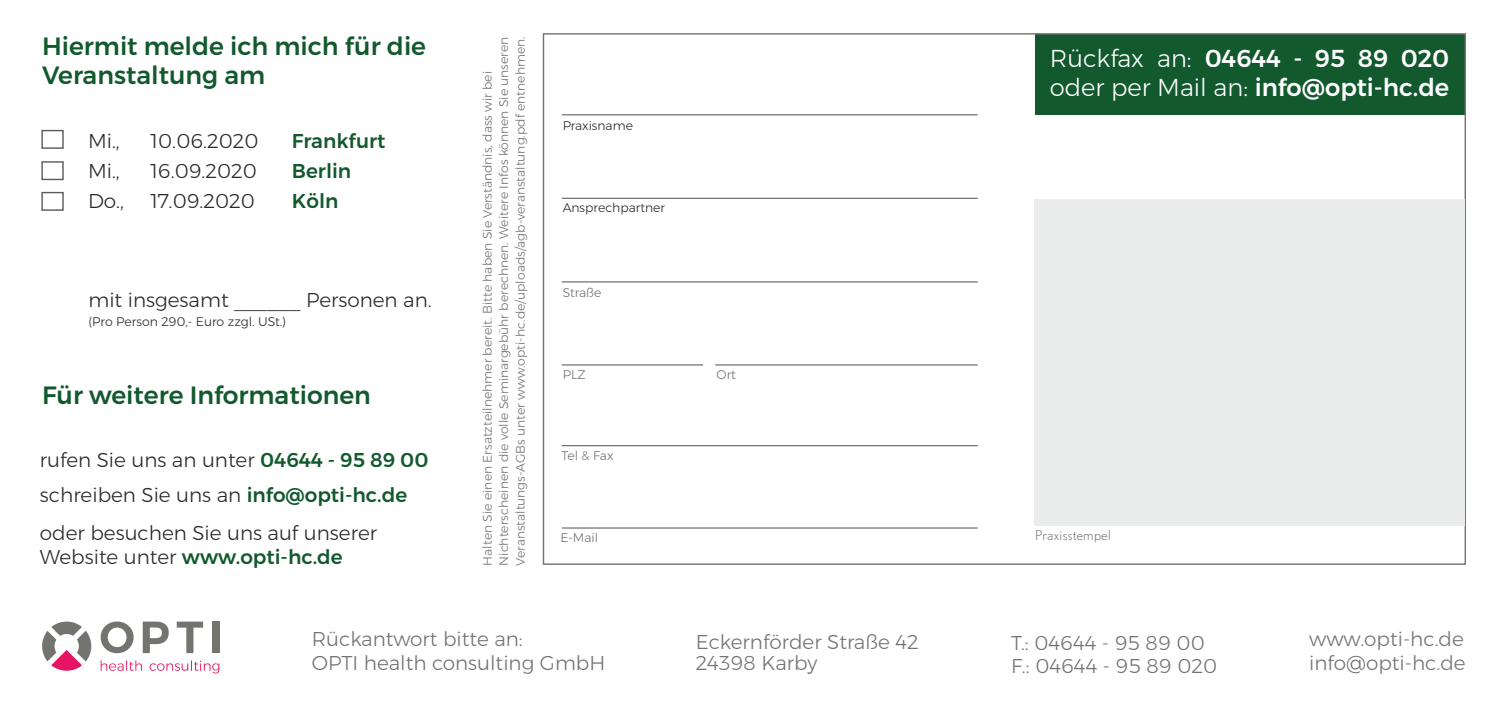
<style>
.page{position:relative;width:1503px;height:709px;background:#fff}
.page>*{position:absolute;margin:0;border:0;box-sizing:border-box;transform-origin:0 0}
.t1{font:500 25px/29.2px "Montserrat";color:#12592e}
.t2{font:500 24.5px/28.8px "Montserrat";color:#fff}
.t3{font:300 20px/34.5px "Montserrat";color:#2b2929}
.t4{font:300 20px/23.5px "Montserrat";color:#737370}
.t5{font:500 20px "Montserrat";color:#12592e}
.t6{font:300 12.5px/16.5px "Montserrat";color:#737370}
.t7{font:300 12.5px "Montserrat";color:#2b2929}
.t8{font:300 12.5px "DTL Nobel T";color:#737370}
.s1{font-weight:500;color:#12592e}
.s2{font-weight:300}
</style>
<div class="page">
<svg style="left:41px;top:129px;width:23px;height:20px"></svg>
<svg style="left:41px;top:161px;width:23px;height:20px"></svg>
<svg style="left:41px;top:191px;width:23px;height:20px"></svg>
<div style="left:1034px;top:35px;width:430px;height:80px;background:#12592e"></div>
<hr style="left:562px;top:114px;width:415px;height:1px;background:#737370">
<hr style="left:562px;top:198px;width:415px;height:1px;background:#737370">
<hr style="left:562px;top:445px;width:415px;height:1px;background:#737370">
<hr style="left:562px;top:527px;width:415px;height:1px;background:#737370">
<div style="left:1034px;top:200px;width:430px;height:326px;background:#ebeded"></div>
<hr style="left:562px;top:281px;width:415px;height:1px;background:#737370">
<hr style="left:715px;top:364px;width:262px;height:1px;background:#737370">
<hr style="left:562px;top:364px;width:141px;height:1px;background:#737370">
<svg style="left:101px;top:660px;width:118px;height:13px"></svg>
<svg style="left:101px;top:621px;width:33px;height:32px"></svg>
<svg style="left:143px;top:621px;width:26px;height:32px"></svg>
<svg style="left:177px;top:621px;width:26px;height:32px"></svg>
<div style="left:212px;top:621px;width:7px;height:32px;background:#737370"></div>
<svg style="left:42px;top:621px;width:49px;height:49px"></svg>
<h1 class="t1" style="left:42px;top:31px;width:385px">Hiermit melde ich mich für die<br>Veranstaltung am</h1>
<h3 class="t3" style="left:88px;top:123px;width:33px">Mi.,</h3>
<h3 class="t3" style="left:151px;top:123px;width:109px">10.06.2020</h3>
<h3 class="t5" style="left:292px;top:128px;width:95px">Frankfurt</h3>
<h3 class="t3" style="left:88px;top:153px;width:33px">Mi.,</h3>
<h3 class="t3" style="left:151px;top:153px;width:108px">16.09.2020</h3>
<h3 class="t5" style="left:292px;top:159px;width:61px">Berlin</h3>
<h3 class="t3" style="left:88px;top:184px;width:37px">Do.,</h3>
<h3 class="t3" style="left:151px;top:184px;width:106px">17.09.2020</h3>
<h3 class="t5" style="left:292px;top:189px;width:48px">Köln</h3>
<h3 class="t3" style="left:88px;top:282px;width:345px">mit insgesamt ______ Personen an.</h3>
<p class="t7" style="left:88px;top:314px;width:199px">(Pro Person 290,- Euro zzgl. USt.)</p>
<h1 class="t1" style="left:42px;top:380px;width:330px">Für weitere Informationen</h1>
<h3 class="t3" style="left:40px;top:442px;width:390px">rufen Sie uns an unter <span class="s1">04644 - 95 89 00 </span>schreiben Sie uns an <span class="s1">info@opti-hc.de</span></h3>
<h3 class="t3" style="left:40px;top:521px;width:339px;line-height:23.5px">oder besuchen Sie uns auf unserer<br>Website unter <span class="s1">www.opti-hc.de</span></h3>
<p class="t6" style="left:479px;top:565px;width:530px;rotate:-90deg">Halten Sie einen Ersatzteilnehmer bereit. Bitte haben Sie Verständnis, dass wir bei<br>Nichterscheinen die volle Seminargebühr berechnen. Weitere Infos können Sie unseren<br>Veranstaltungs-AGBs unter www.opti-hc.de/uploads/agb-veranstaltung.pdf entnehmen.</p>
<p class="t7" style="left:562px;top:117px;width:72px">Praxisname</p>
<p class="t7" style="left:562px;top:200px;width:104px">Ansprechpartner</p>
<p class="t6" style="left:562px;top:284px;width:40px">Straße</p>
<p class="t6" style="left:563px;top:366px;width:24px">PLZ</p>
<p class="t6" style="left:716px;top:366px;width:21px">Ort</p>
<p class="t6" style="left:561px;top:447px;width:53px">Tel &amp; Fax</p>
<p class="t6" style="left:560px;top:529px;width:39px">E-Mail</p>
<h2 class="t2" style="left:1049px;top:44px;width:401px"><span class="s2">Rückfax an:</span> 04644 - 95 89 020 <span class="s2">oder per Mail an:</span> info@opti-hc.de</h2>
<p class="t8" style="left:1034px;top:530px;width:78px">Praxisstempel</p>
<h3 class="t4" style="left:312px;top:627px;width:295px">Rückantwort bitte an:<br>OPTI health consulting GmbH</h3>
<h3 class="t4" style="left:1011px;top:631px;width:208px">T.: 04644 - 95 89 00<br>F.: 04644 - 95 89 020</h3>
<h3 class="t4" style="left:1309px;top:627px;width:158px">www.opti-hc.de info@opti-hc.de</h3>
<h3 class="t4" style="left:695px;top:632px;width:224px;line-height:20px">Eckernförder Straße 42<br>24398 Karby</h3>
</div>
